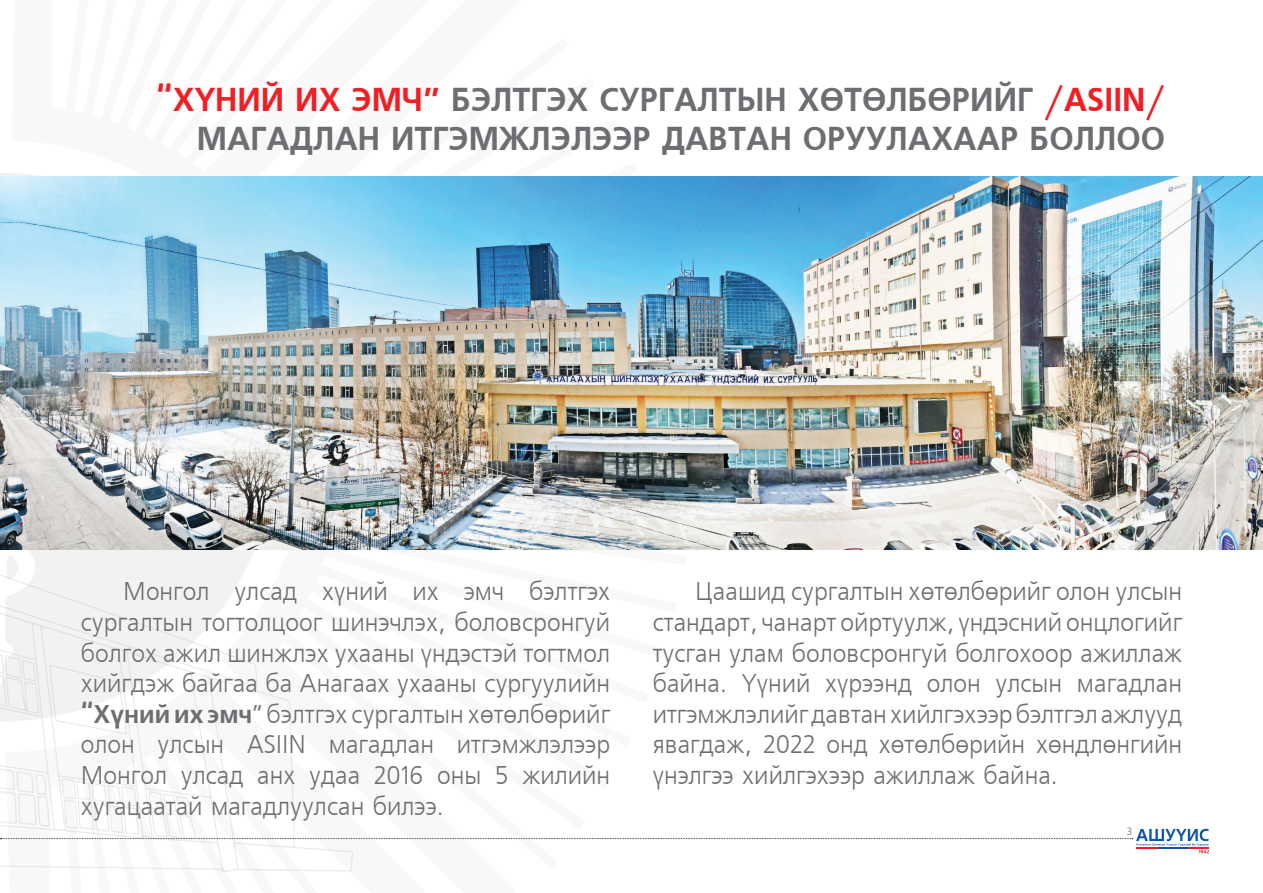
<style>
.page{position:relative;width:1263px;height:893px;background:#fff}
.page>*{position:absolute;margin:0;border:0;box-sizing:border-box;transform-origin:0 0}
.t1{font:700 33px/39.6px "Mogul Freeset";color:#6d6e71;text-align:right;scale:.95 1}
.t2{font:25.5px/30.6px "Mogul Freeset";color:#6d6e71;text-align:justify;scale:.95 1}
.t3{font:10.5px "Mogul Freeset";color:#6d6e71;scale:.95 1}
.s1{color:#ee2025}
.s2{font-weight:700}
</style>
<div class="page">
<svg style="left:0;top:769px;width:1209px;height:84px"></svg>
<hr style="left:1157px;top:847px;width:30px;height:1px;background:#1056a6">
<svg style="left:497px;top:769px;width:222px;height:84px"></svg>
<svg style="left:5px;top:696px;width:492px;height:176px"></svg>
<svg style="left:0;top:173px;width:274px;height:549px;fill:#f1f2f2"></svg>
<img style="left:0;top:176px;width:1263px;height:374px">
<p class="t1" style="left:156px;top:80px;width:1063px"><span class="s1">“ХҮНИЙ ИХ ЭМЧ”</span> БЭЛТГЭХ СУРГАЛТЫН ХӨТӨЛБӨРИЙГ <span class="s1">/ASIIN/<br></span>МАГАДЛАН ИТГЭМЖЛЭЛЭЭР ДАВТАН ОРУУЛАХААР БОЛЛОО</p>
<p class="t2" style="left:81px;top:577px;width:559px;text-indent:43px">Монгол улсад хүний их эмч бэлтгэх сургалтын тогтолцоог шинэчлэх, боловсронгуй болгох ажил шинжлэх ухааны үндэстэй тогтмол хийгдэж байгаа ба Анагаах ухааны сургуулийн <span class="s2">“Хүний их эмч</span>” бэлтгэх сургалтын хөтөлбөрийг олон улсын ASIIN магадлан итгэмжлэлээр Монгол улсад анх удаа 2016 оны 5 жилийн хугацаатай магадлуулсан билээ.</p>
<p class="t2" style="left:653px;top:577px;width:559px;text-indent:43px">Цаашид сургалтын хөтөлбөрийг олон улсын стандарт, чанарт ойртуулж, үндэсний онцлогийг тусган улам боловсронгуй болгохоор ажиллаж байна. Үүний хүрээнд олон улсын магадлан итгэмжлэлийг давтан хийлгэхээр бэлтгэл ажлууд явагдаж, 2022 онд хөтөлбөрийн хөндлөнгийн үнэлгээ хийлгэхээр ажиллаж байна.</p>
<p class="t3" style="left:1127px;top:826px;width:7px">3</p>
</div>
